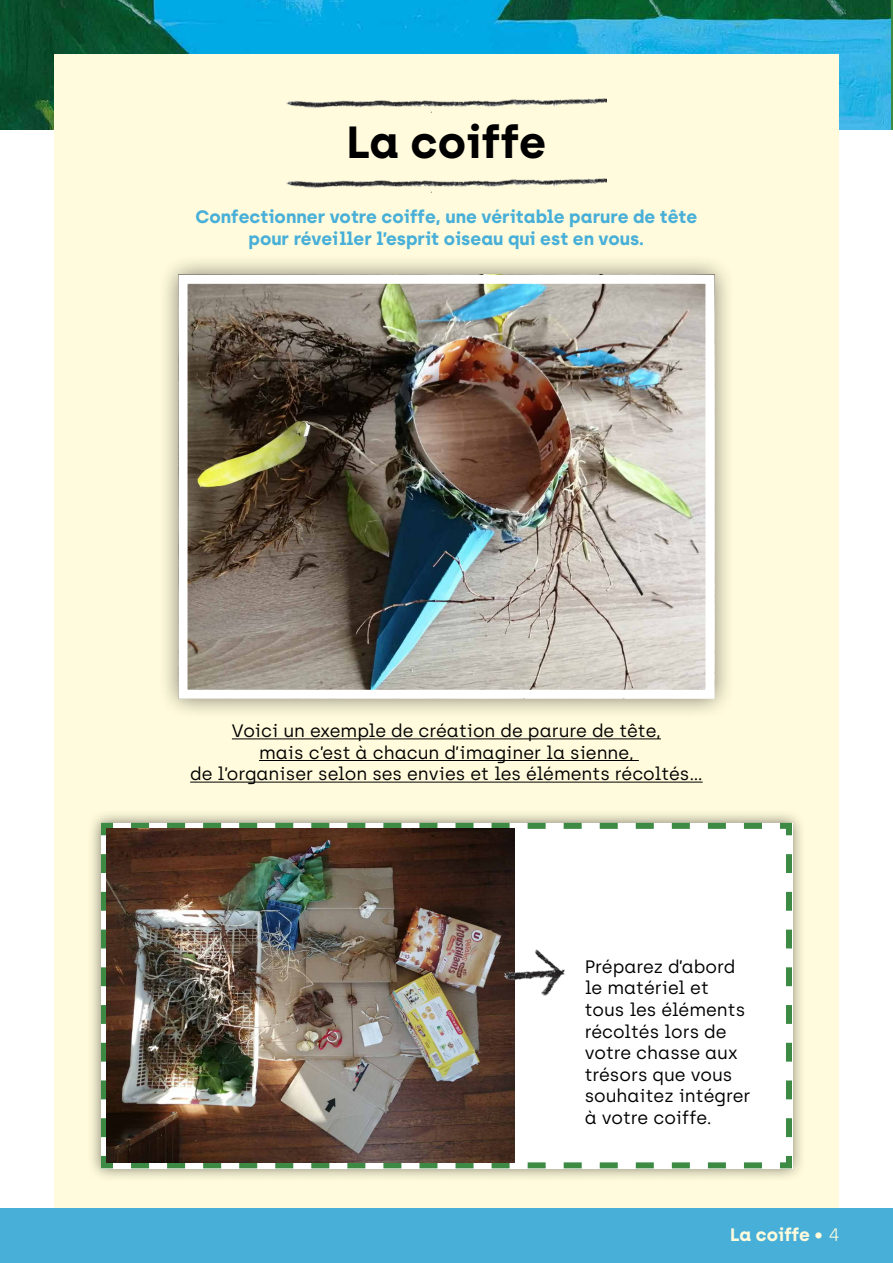
<style>
.page{position:relative;width:893px;height:1263px;background:#fff}
.page>*{position:absolute;margin:0;border:0;box-sizing:border-box;transform-origin:0 0}
.t1{font:700 45px "Archia";color:#000}
.t2{font:18px/21.6px "Archia";color:#000;text-align:center}
.t3{font:700 18px/21.6px "Archia";color:#47afd8;text-align:center}
.t4{font:700 18px "Archia";color:#fffbdc}
.s1{font-weight:300}
</style>
<div class="page">
<img style="left:0;top:0;width:891px;height:130px">
<div style="left:54px;top:54px;width:785px;height:1155px;background:#fffbdc"></div>
<img style="left:286px;top:178px;width:321px;height:14px">
<img style="left:286px;top:98px;width:321px;height:15px">
<hr style="left:232px;top:738px;width:429px;height:1px;background:#000">
<hr style="left:259px;top:760px;width:380px;height:1px;background:#000">
<hr style="left:190px;top:782px;width:513px;height:1px;background:#000">
<div style="left:157px;top:254px;width:579px;height:466px;background:#000;opacity:.5"></div>
<img style="left:189px;top:285px;width:515px;height:404px">
<div style="left:179px;top:275px;width:535px;height:424px;border:9px solid #fff"></div>
<div style="left:0;top:1209px;width:893px;height:54px;background:#47afd8"></div>
<div style="left:87px;top:808px;width:719px;height:375px;background:#000;opacity:.5"></div>
<svg style="left:98px;top:820px;width:697px;height:351px;background:#eff3ee"></svg>
<img style="left:107px;top:829px;width:407px;height:333px">
<img style="left:504px;top:949px;width:60px;height:46px">
<h1 class="t1" style="left:347px;top:115px;width:201px">La coiffe</h1>
<p class="t3" style="left:195px;top:205px;width:503px">Confectionner votre coiffe, une véritable parure de tête pour réveiller l’esprit oiseau qui est en vous.</p>
<p class="t2" style="left:190px;top:720px;width:514px">Voici un exemple de création de parure de tête,<br>mais c’est à chacun d’imaginer la sienne,<br>de l’organiser selon ses envies et les éléments récoltés...</p>
<p class="t2" style="left:585px;top:955px;width:167px;text-align:left">Préparez d’abord le matériel et tous les éléments récoltés lors de votre chasse aux trésors que vous souhaitez intégrer à votre coiffe.</p>
<p class="t4" style="left:730px;top:1224px;width:111px">La coiffe <span class="s1">• 4</span></p>
</div>
